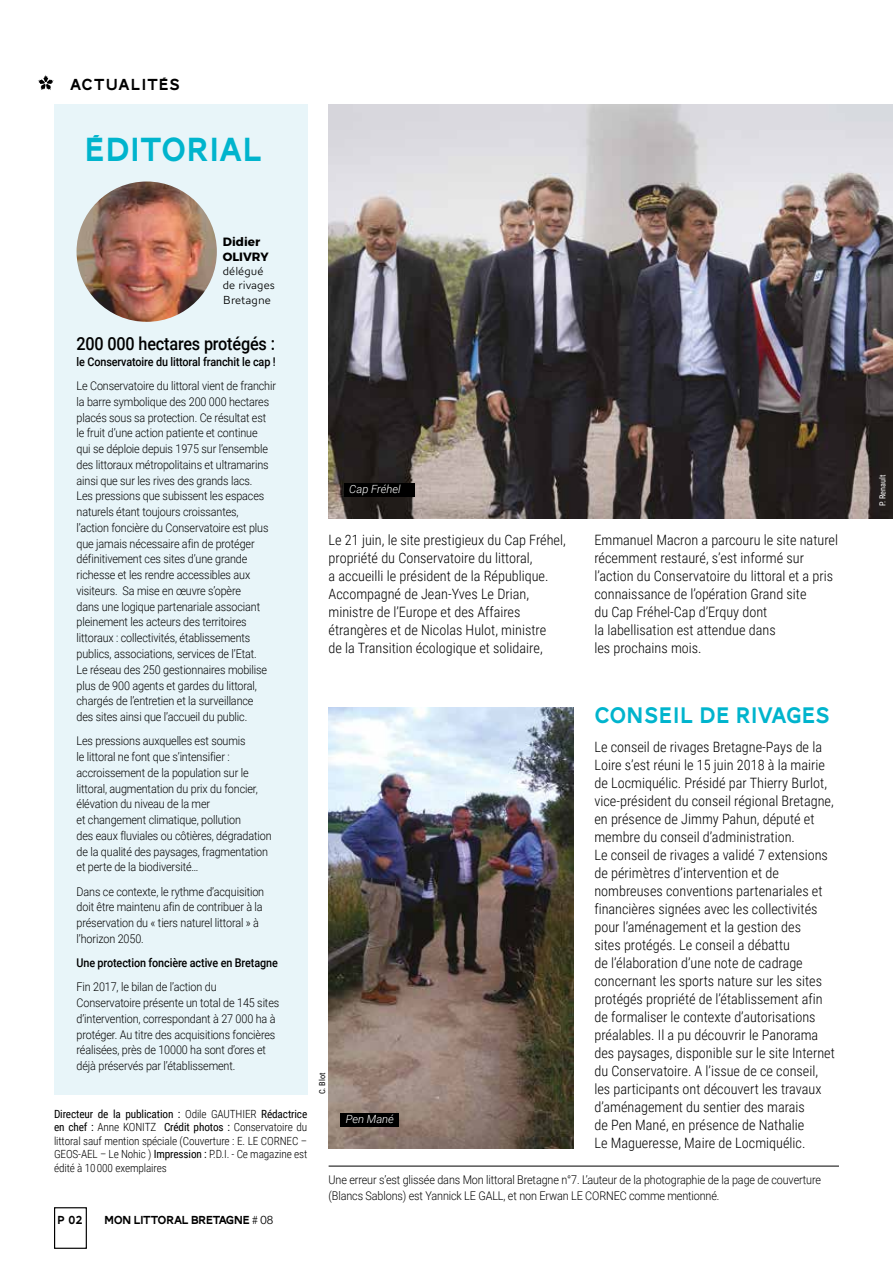
<style>
.page{position:relative;width:893px;height:1263px;background:#fff}
.page>*{position:absolute;margin:0;border:0;box-sizing:border-box;transform-origin:0 0}
.t1{font:34.5px "AW Conqueror Carved One";color:#00b4cd}
.t2{font:23.25px "AW Conqueror Carved One";color:#00b4cd}
.t3{font:500 18px "Roboto";letter-spacing:-.01em;color:#000;scale:.9 1}
.t4{font:16.5px "AW Conqueror Carved One";letter-spacing:.05em;color:#000}
.t5{font:300 14.25px/18px "Roboto Condensed";color:#000}
.t6{font:300 12px/15.8px "Roboto";letter-spacing:-.01em;color:#000;scale:.9 1}
.t7{font:500 12px "Roboto";letter-spacing:-.01em;color:#000;scale:.9 1}
.t8{font:12px "AW Conqueror Carved One";letter-spacing:-.05em;color:#000}
.t9{font:300 12px/14.4px "AW Conqueror Sans";color:#000}
.t10{font:700 12px/14.4px "Montserrat";color:#000}
.t11{font:300 11.25px/13.5px "Roboto Condensed";letter-spacing:-.01em;color:#000;text-align:justify}
.t12{font:italic 300 11.25px "Roboto";color:#fff}
.t13{font:8.25px "Roboto Condensed";color:#fff}
.t14{font:8.25px "Roboto Condensed";color:#000}
.s1{font-weight:400}
.s2{font-family:"AW Conqueror Sans";font-weight:300}
</style>
<div class="page">
<img style="left:329px;top:104px;width:564px;height:414px">
<div style="left:54px;top:1207px;width:33px;height:42px;border:1px solid #000"></div>
<div style="left:54px;top:104px;width:253px;height:990px;background:#e8f5f9"></div>
<img style="left:329px;top:707px;width:244px;height:441px">
<div style="left:344px;top:483px;width:71px;height:13px;background:#000"></div>
<div style="left:340px;top:1113px;width:58px;height:14px;background:#000"></div>
<hr style="left:329px;top:1166px;width:510px;height:1px;background:#000">
<svg style="left:38px;top:75px;width:16px;height:15px"></svg>
<img style="left:77px;top:181px;width:140px;height:141px;border-radius:70px">
<h3 class="t4" style="left:70px;top:77px;width:111px">ACTUALITÉS</h3>
<h1 class="t1" style="left:84px;top:134px;width:179px">ÉDITORIAL</h1>
<p class="t10" style="left:223px;top:234px;width:47px">Didier<br>OLIVRY</p>
<p class="t9" style="left:223px;top:264px;width:53px">délégué de rivages<br>Bretagne</p>
<h3 class="t3" style="left:77px;top:331px;width:222px">200 000 hectares protégés :</h3>
<p class="t7" style="left:77px;top:353px;width:223px">le Conservatoire du littoral franchit le cap !</p>
<p class="t6" style="left:77px;top:378px;width:223px">Le Conservatoire du littoral vient de franchir la barre symbolique des 200 000 hectares placés sous sa protection. Ce résultat est le fruit d’une action patiente et continue<br>qui se déploie depuis 1975 sur l’ensemble des littoraux métropolitains et ultramarins ainsi que sur les rives des grands lacs.<br>Les pressions que subissent les espaces naturels étant toujours croissantes,<br>l’action foncière du Conservatoire est plus que jamais nécessaire afin de protéger définitivement ces sites d’une grande richesse et les rendre accessibles aux visiteurs. Sa mise en œuvre s’opère<br>dans une logique partenariale associant pleinement les acteurs des territoires littoraux : collectivités, établissements publics, associations, services de l’Etat.<br>Le réseau des 250 gestionnaires mobilise plus de 900 agents et gardes du littoral, chargés de l’entretien et la surveillance<br>des sites ainsi que l’accueil du public.</p>
<p class="t6" style="left:77px;top:733px;width:218px">Les pressions auxquelles est soumis<br>le littoral ne font que s’intensifier : accroissement de la population sur le littoral, augmentation du prix du foncier, élévation du niveau de la mer<br>et changement climatique, pollution<br>des eaux fluviales ou côtières, dégradation de la qualité des paysages, fragmentation et perte de la biodiversité…</p>
<p class="t6" style="left:77px;top:883px;width:210px">Dans ce contexte, le rythme d’acquisition doit être maintenu afin de contribuer à la préservation du « tiers naturel littoral » à l’horizon 2050.</p>
<p class="t7" style="left:77px;top:954px;width:225px">Une protection foncière active en Bretagne</p>
<p class="t6" style="left:77px;top:979px;width:227px">Fin 2017, le bilan de l’action du Conservatoire présente un total de 145 sites d’intervention, correspondant à 27 000 ha à protéger. Au titre des acquisitions foncières réalisées, près de 10000 ha sont d’ores et déjà préservés par l’établissement.</p>
<p class="t11" style="left:54px;top:1106px;width:255px"><span class="s1">Directeur de la publication :</span> Odile GAUTHIER <span class="s1">Rédactrice en chef :</span> Anne KONITZ <span class="s1">Crédit photos :</span> Conservatoire du littoral sauf mention spéciale (Couverture : E. LE CORNEC – GEOS-AEL – Le Nohic ) <span class="s1">Impression :</span> P.D.I. - Ce magazine est édité à 10 000 exemplaires</p>
<p class="t8" style="left:57px;top:1214px;width:27px">P 02</p>
<p class="t8" style="left:104px;top:1215px;width:171px">MON LITTORAL BRETAGNE <span class="s2"># 08</span></p>
<p class="t12" style="left:349px;top:481px;width:53px">Cap Fréhel</p>
<p class="t5" style="left:329px;top:531px;width:239px">Le 21 juin, le site prestigieux du Cap Fréhel, propriété du Conservatoire du littoral,<br>a accueilli le président de la République.<br>Accompagné de Jean-Yves Le Drian, ministre de l’Europe et des Affaires étrangères et de Nicolas Hulot, ministre<br>de la Transition écologique et solidaire,</p>
<p class="t5" style="left:594px;top:531px;width:245px">Emmanuel Macron a parcouru le site naturel récemment restauré, s’est informé sur l’action du Conservatoire du littoral et a pris connaissance de l’opération Grand site<br>du Cap Fréhel-Cap d’Erquy dont<br>la labellisation est attendue dans<br>les prochains mois.</p>
<p class="t14" style="left:316px;top:1094px;width:23px;rotate:-90deg">C. Blot</p>
<p class="t12" style="left:346px;top:1111px;width:50px">Pen Mané</p>
<h2 class="t2" style="left:594px;top:705px;width:237px">CONSEIL DE RIVAGES</h2>
<p class="t5" style="left:594px;top:738px;width:242px">Le conseil de rivages Bretagne-Pays de la Loire s’est réuni le 15 juin 2018 à la mairie de Locmiquélic. Présidé par Thierry Burlot, vice-président du conseil régional Bretagne, en présence de Jimmy Pahun, député et membre du conseil d’administration.<br>Le conseil de rivages a validé 7 extensions de périmètres d’intervention et de nombreuses conventions partenariales et financières signées avec les collectivités pour l’aménagement et la gestion des<br>sites protégés. Le conseil a débattu<br>de l’élaboration d’une note de cadrage concernant les sports nature sur les sites protégés propriété de l’établissement afin de formaliser le contexte d’autorisations préalables. Il a pu découvrir le Panorama des paysages, disponible sur le site Internet du Conservatoire. A l’issue de ce conseil, les participants ont découvert les travaux d’aménagement du sentier des marais<br>de Pen Mané, en présence de Nathalie<br>Le Magueresse, Maire de Locmiquélic.</p>
<p class="t6" style="left:329px;top:1172px;width:549px">Une erreur s’est glissée dans Mon littoral Bretagne n°7. L’auteur de la photographie de la page de couverture (Blancs Sablons) est Yannick LE GALL, et non Erwan LE CORNEC comme mentionné.</p>
<p class="t13" style="left:877px;top:506px;width:33px;rotate:-90deg">P. Renault</p>
</div>
